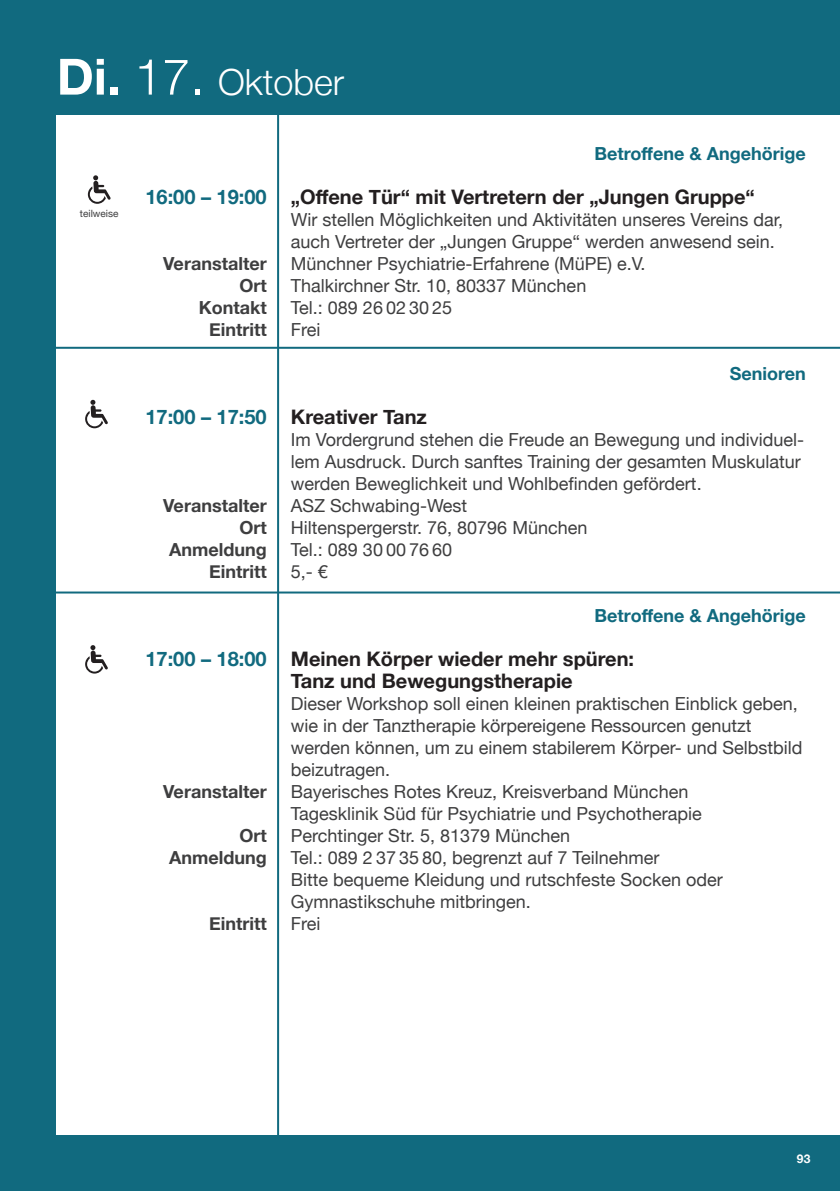
<style>
.page{position:relative;width:840px;height:1191px;background:#fff}
.page>*{position:absolute;margin:0;border:0;box-sizing:border-box;transform-origin:0 0}
.t1{font:300 36px "Helvetica Neue";color:#fff}
.t2{font:700 20px/22px "Helvetica Neue";color:#231f20}
.t3{font:700 20px "Helvetica Neue";color:#116a7f}
.t4{font:18px/22px "Helvetica Neue";color:#3e3e3f}
.t5{font:700 18px/22px "Helvetica Neue";color:#3e3e3f;text-align:right}
.t6{font:700 18px "Helvetica Neue";color:#116a7f}
.t7{font:700 12px "Helvetica Neue";color:#fff}
.t8{font:10px "Helvetica Neue";color:#3e3e3f}
.s1{font-weight:700;font-size:50px}
.s2{font-size:50px}
</style>
<div class="page">
<div style="left:0;top:0;width:839px;height:1191px;background:#116a7f"></div>
<div style="left:57px;top:116px;width:782px;height:1018px;background:#fff"></div>
<hr style="left:277px;top:108px;width:2px;height:1037px;background:#116a7f">
<hr style="left:20px;top:347px;width:819px;height:2px;background:#116a7f">
<hr style="left:20px;top:591px;width:819px;height:2px;background:#116a7f">
<svg style="left:88px;top:175px;width:23px;height:29px"></svg>
<svg style="left:85px;top:400px;width:23px;height:28px"></svg>
<svg style="left:85px;top:645px;width:23px;height:28px"></svg>
<h1 class="t1" style="left:57px;top:53px;width:289px"><span class="s1">Di.</span> <span class="s2">17.</span> Oktober</h1>
<p class="t8" style="left:80px;top:206px;width:40px">teilweise</p>
<p class="t3" style="left:145px;top:181px;width:123px">16:00 – 19:00</p>
<p class="t5" style="left:163px;top:253px;width:105px">Veranstalter<br>Ort<br>Kontakt<br>Eintritt</p>
<p class="t3" style="left:145px;top:401px;width:123px">17:00 – 17:50</p>
<p class="t5" style="left:163px;top:495px;width:105px">Veranstalter<br>Ort<br>Anmeldung<br>Eintritt</p>
<p class="t3" style="left:145px;top:643px;width:123px">17:00 – 18:00</p>
<p class="t5" style="left:163px;top:781px;width:105px">Veranstalter</p>
<p class="t5" style="left:169px;top:825px;width:99px">Ort<br>Anmeldung</p>
<p class="t5" style="left:209px;top:913px;width:59px">Eintritt</p>
<p class="t6" style="left:594px;top:139px;width:213px">Betroffene &amp; Angehörige</p>
<p class="t2" style="left:291px;top:186px;width:465px">„Offene Tür“ mit Vertretern der „Jungen Gruppe“</p>
<p class="t4" style="left:291px;top:210px;width:493px">Wir stellen Möglichkeiten und Aktivitäten unseres Vereins dar, auch Vertreter der „Jungen Gruppe“ werden anwesend sein.<br>Münchner Psychiatrie-Erfahrene (MüPE) e.V.<br>Thalkirchner Str. 10, 80337 München<br>Tel.: 089 26 02 30 25<br>Frei</p>
<p class="t6" style="left:729px;top:359px;width:78px">Senioren</p>
<p class="t2" style="left:291px;top:406px;width:137px">Kreativer Tanz</p>
<p class="t4" style="left:291px;top:430px;width:514px">Im Vordergrund stehen die Freude an Bewegung und individuel&shy;lem Ausdruck. Durch sanftes Training der gesamten Muskulatur werden Beweglichkeit und Wohlbefinden gefördert.<br>ASZ Schwabing-West<br>Hiltenspergerstr. 76, 80796 München<br>Tel.: 089 30 00 76 60<br>5,- €</p>
<p class="t6" style="left:594px;top:601px;width:213px">Betroffene &amp; Angehörige</p>
<p class="t2" style="left:291px;top:648px;width:344px">Meinen Körper wieder mehr spüren:<br>Tanz und Bewegungstherapie</p>
<p class="t4" style="left:291px;top:694px;width:513px">Dieser Workshop soll einen kleinen praktischen Einblick geben, wie in der Tanztherapie körpereigene Ressourcen genutzt werden können, um zu einem stabilerem Körper- und Selbstbild beizutragen.<br>Bayerisches Rotes Kreuz, Kreisverband München<br>Tagesklinik Süd für Psychiatrie und Psychotherapie<br>Perchtinger Str. 5, 81379 München<br>Tel.: 089 2 37 35 80, begrenzt auf 7 Teilnehmer<br>Bitte bequeme Kleidung und rutschfeste Socken oder Gymnastikschuhe mitbringen.<br>Frei</p>
<p class="t7" style="left:796px;top:1149px;width:15px">93</p>
</div>
